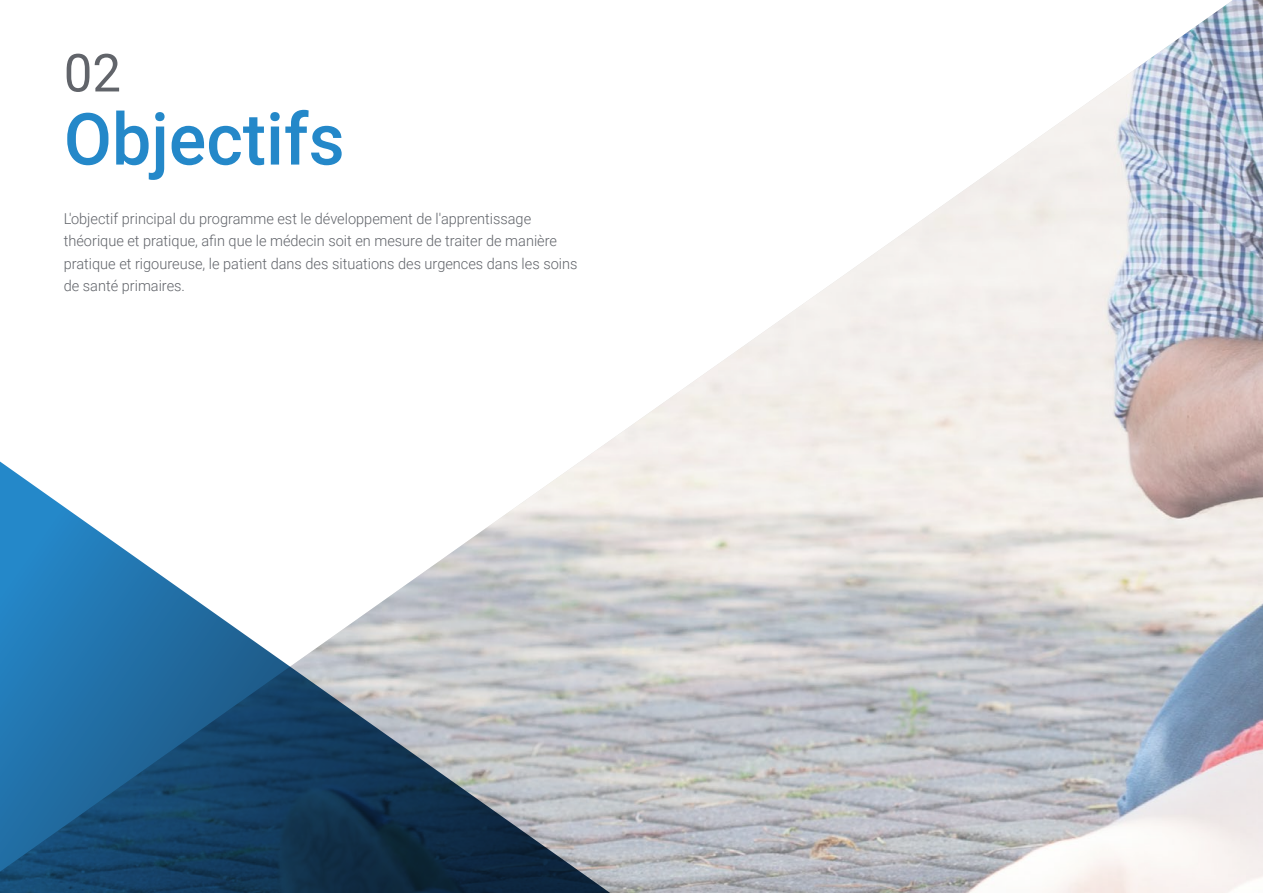
<style>
.page{position:relative;width:1263px;height:893px;background:#fff}
.page>*{position:absolute;margin:0;border:0;box-sizing:border-box;transform-origin:0 0}
.t1{font:500 72px "Roboto";color:#2488c9}
.t2{font:52.5px "Roboto";color:#61646a}
.t3{font:300 15px/22.5px "Roboto";color:#61646a}
</style>
<div class="page">
<img style="left:602px;top:0;width:661px;height:893px">
<svg style="left:0;top:446px;width:640px;height:447px"></svg>
<h2 class="t2" style="left:64px;top:36px;width:59px">02</h2>
<h1 class="t1" style="left:64px;top:89px;width:282px">Objectifs</h1>
<p class="t3" style="left:64px;top:207px;width:515px">L'objectif principal du programme est le développement de l'apprentissage théorique et pratique, afin que le médecin soit en mesure de traiter de manière pratique et rigoureuse, le patient dans des situations des urgences dans les soins de santé primaires.</p>
</div>
